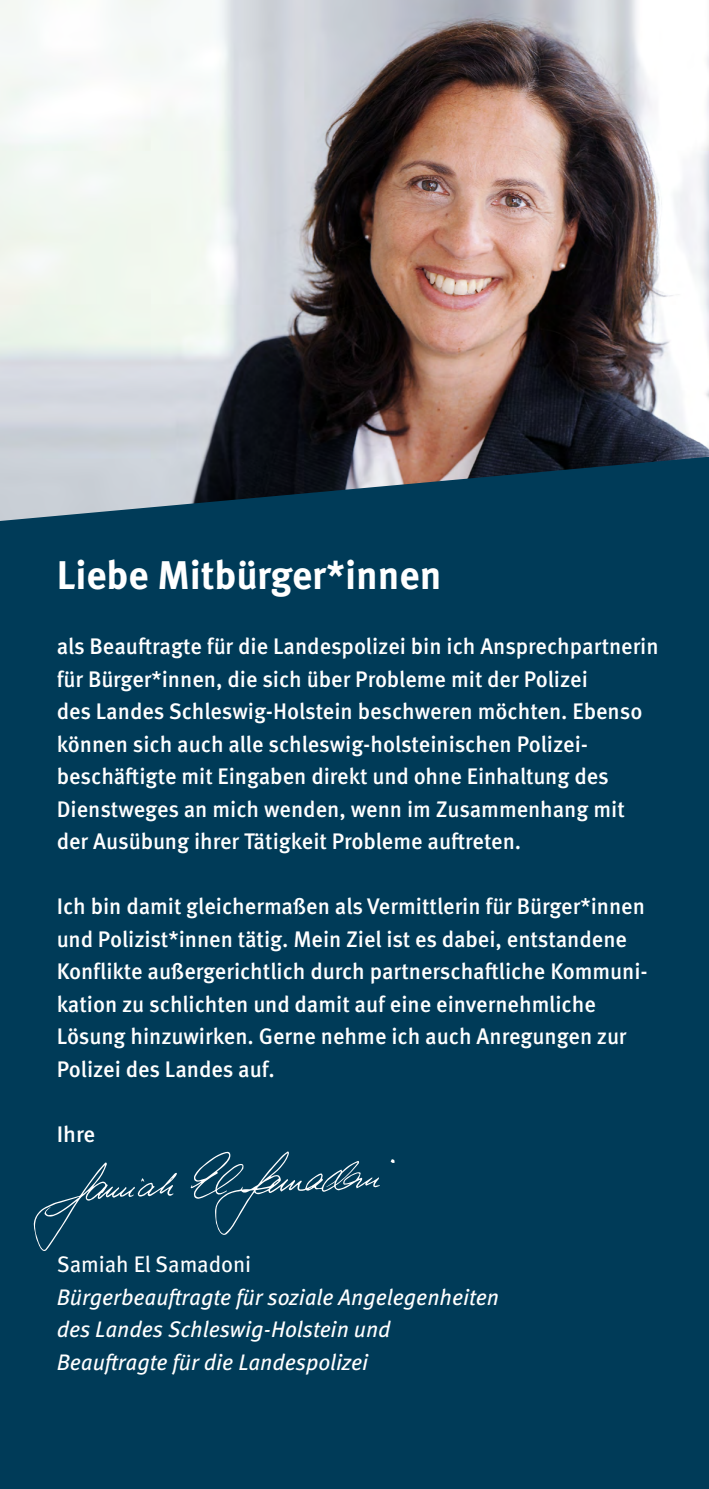
<style>
.page{position:relative;width:709px;height:1489px;background:#fff}
.page>*{position:absolute;margin:0;border:0;box-sizing:border-box;transform-origin:0 0}
.H1_-_Innen_weiß{font:700 40px "Meta Pro";color:#fff}
.P_-_Fließtext_weiß{font:500 22.5px/32.5px "Meta Pro";color:#fff}
.P_-_Name_Unterschrif{font:italic 22.5px/32.5px "Meta Pro";color:#fff}
.s1{font-style:normal}
</style>
<div class="page">
<div style="left:0;top:521px;width:709px;height:967px;background:#003b58"></div>
<svg style="left:34px;top:1151px;width:361px;height:100px;background:#0e4661"></svg>
<img style="left:0;top:0;width:709px;height:521px">
<h1 class="H1_-_Innen_weiß" style="left:57px;top:544px;width:386px">Liebe Mitbürger*innen</h1>
<p class="P_-_Fließtext_weiß" style="left:57px;top:628px;width:603px">als Beauftragte für die Landespolizei bin ich Ansprechpartnerin für Bürger*innen, die sich über Probleme mit der Polizei<br>des Landes Schleswig-Holstein beschweren möchten. Ebenso können sich auch alle schleswig-holsteinischen Polizei&shy;beschäftigte mit Eingaben direkt und ohne Einhaltung des Dienstweges an mich wenden, wenn im Zusammenhang mit der Ausübung ihrer Tätigkeit Probleme auftreten.</p>
<p class="P_-_Fließtext_weiß" style="left:57px;top:888px;width:590px">Ich bin damit gleichermaßen als Vermittlerin für Bürger*innen und Polizist*innen tätig. Mein Ziel ist es dabei, entstandene Konflikte außergerichtlich durch partnerschaftliche Kommuni&shy;kation zu schlichten und damit auf eine einvernehmliche Lösung hinzuwirken. Gerne nehme ich auch Anregungen zur Polizei des Landes auf.</p>
<p class="P_-_Fließtext_weiß" style="left:57px;top:1116px;width:40px">Ihre</p>
<p class="P_-_Name_Unterschrif" style="left:57px;top:1246px;width:444px"><span class="s1">Samiah El Samadoni<br></span>Bürgerbeauftragte für soziale Angelegenheiten des Landes Schleswig-Holstein und Beauftragte für die Landespolizei</p>
</div>
